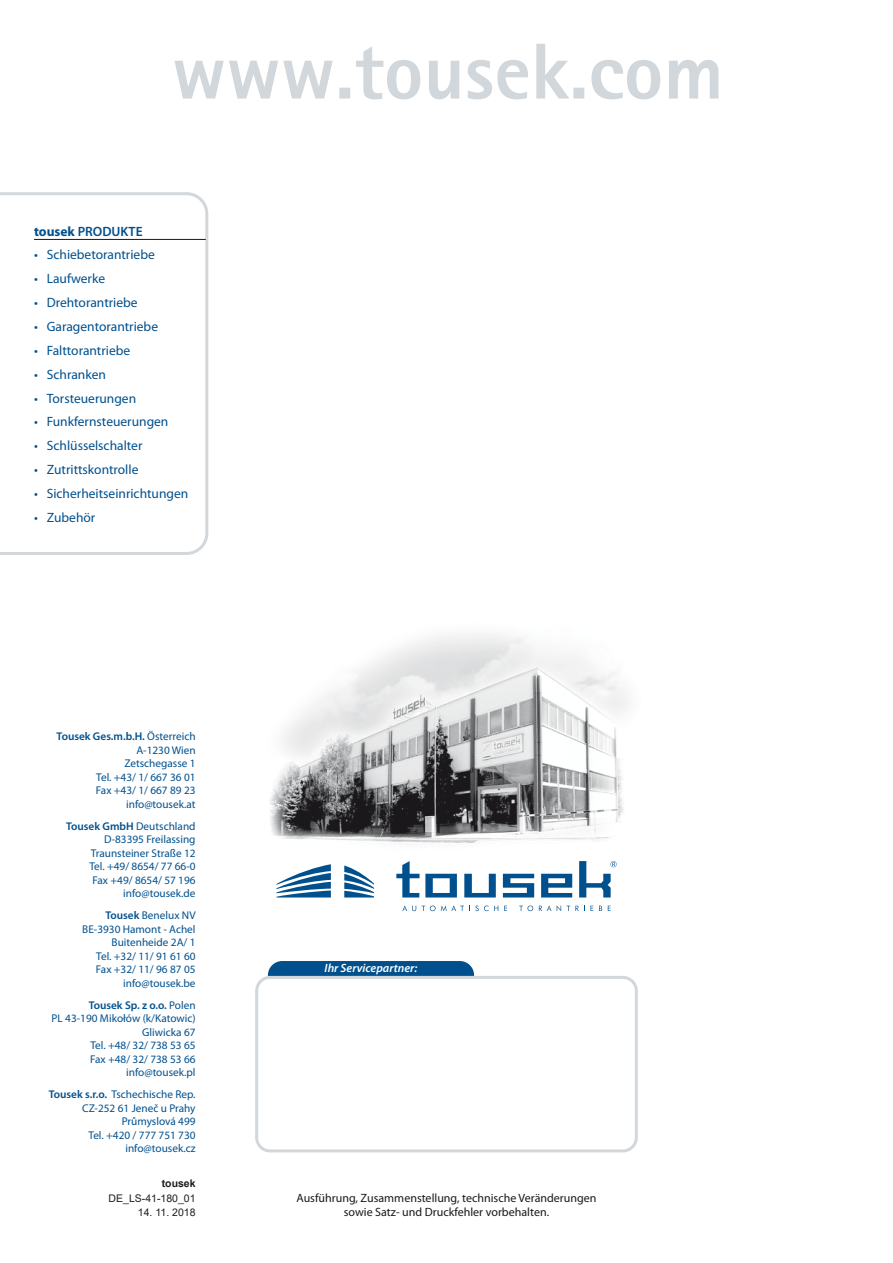
<style>
.page{position:relative;width:893px;height:1263px;background:#fff}
.page>*{position:absolute;margin:0;border:0;box-sizing:border-box;transform-origin:0 0}
.t1{font:13.5px "Myriad Pro";color:#00508e}
.t2{font:600 13.5px "Myriad Pro";color:#00508e}
.t3{font:12px/14.4px "Myriad Pro";color:#1a181c;text-align:center}
.t4{font:italic 600 12px "Myriad Pro";color:#fff}
.t5{font:11.25px/13.5px "Myriad Pro";color:#00508e;text-align:right}
.t6{font:10.5px "Arial";color:#1d1d1b}
.t7{font:700 10.5px "Arial";color:#1d1d1b}
.s1{font-weight:700}
.s2{font-weight:600}
</style>
<div class="page">
<img style="left:270px;top:634px;width:359px;height:244px">
<svg style="left:396px;top:861px;width:61px;height:36px"></svg>
<svg style="left:464px;top:874px;width:32px;height:23px"></svg>
<svg style="left:503px;top:874px;width:31px;height:23px"></svg>
<svg style="left:541px;top:874px;width:31px;height:23px"></svg>
<svg style="left:402px;top:905px;width:14px;height:6px"></svg>
<svg style="left:422px;top:905px;width:76px;height:6px"></svg>
<svg style="left:504px;top:906px;width:3px;height:5px"></svg>
<svg style="left:519px;top:905px;width:14px;height:6px"></svg>
<svg style="left:539px;top:905px;width:12px;height:6px"></svg>
<svg style="left:557px;top:905px;width:36px;height:6px"></svg>
<svg style="left:599px;top:906px;width:3px;height:5px"></svg>
<svg style="left:608px;top:906px;width:3px;height:5px"></svg>
<svg style="left:579px;top:861px;width:38px;height:36px"></svg>
<svg style="left:276px;top:864px;width:98px;height:33px"></svg>
<div style="left:269px;top:962px;width:204px;height:30px;background:#00508e;border-radius:14px"></div>
<div style="left:268px;top:961px;width:206px;height:32px;border:2px solid #00508e;border-radius:14px"></div>
<div style="left:257px;top:977px;width:379px;height:174px;background:#fff;border-radius:14px"></div>
<div style="left:255px;top:976px;width:383px;height:176px;border:3px solid #d2d7db;border-radius:14px"></div>
<svg style="left:0;top:192px;width:208px;height:363px"></svg>
<hr style="left:34px;top:239px;width:172px;height:1px;background:#1a181c">
<svg style="left:174px;top:44px;width:544px;height:55px"></svg>
<p class="t2" style="left:34px;top:222px;width:110px"><span class="s1">tousek</span> PRODUKTE</p>
<p class="t1" style="left:34px;top:247px;width:122px">• Schiebetorantriebe</p>
<p class="t1" style="left:34px;top:270px;width:73px">• Laufwerke</p>
<p class="t1" style="left:34px;top:294px;width:105px">• Drehtorantriebe</p>
<p class="t1" style="left:34px;top:318px;width:126px">• Garagentorantriebe</p>
<p class="t1" style="left:34px;top:342px;width:98px">• Falttorantriebe</p>
<p class="t1" style="left:34px;top:366px;width:73px">• Schranken</p>
<p class="t1" style="left:34px;top:390px;width:104px">• Torsteuerungen</p>
<p class="t1" style="left:34px;top:413px;width:136px">• Funkfernsteuerungen</p>
<p class="t1" style="left:34px;top:437px;width:110px">• Schlüsselschalter</p>
<p class="t1" style="left:34px;top:461px;width:106px">• Zutrittskontrolle</p>
<p class="t1" style="left:34px;top:485px;width:156px">• Sicherheitseinrichtungen</p>
<p class="t1" style="left:34px;top:509px;width:63px">• Zubehör</p>
<p class="t5" style="left:57px;top:730px;width:140px"><span class="s2">Tousek Ges.m.b.H.</span> Österreich<br>A-1230 Wien<br>Zetschegasse 1<br>Tel. +43/ 1/ 667 36 01<br>Fax +43/ 1/ 667 89 23 info@tousek.at</p>
<p class="t5" style="left:66px;top:819px;width:131px"><span class="s2">Tousek GmbH</span> Deutschland<br>D-83395 Freilassing<br>Traunsteiner Straße 12<br>Tel. +49/ 8654/ 77 66-0<br>Fax +49/ 8654/ 57 196 info@tousek.de</p>
<p class="t5" style="left:82px;top:909px;width:115px"><span class="s2">Tousek</span> Benelux NV<br>BE-3930 Hamont - Achel<br>Buitenheide 2A/ 1<br>Tel. +32/ 11/ 91 61 60<br>Fax +32/ 11/ 96 87 05 info@tousek.be</p>
<p class="t5" style="left:52px;top:998px;width:146px"><span class="s2">Tousek Sp. z o.o.</span> Polen<br>PL 43-190 Mikołów (k/Katowic)<br>Gliwicka 67<br>Tel. +48/ 32/ 738 53 65<br>Fax +48/ 32/ 738 53 66 info@tousek.pl</p>
<p class="t5" style="left:49px;top:1088px;width:148px"><span class="s2">Tousek s.r.o.</span> Tschechische Rep.<br>CZ-252 61 Jeneč u Prahy<br>Průmyslová 499<br>Tel. +420 / 777 751 730 info@tousek.cz</p>
<p class="t7" style="left:162px;top:1176px;width:35px">tousek</p>
<p class="t6" style="left:109px;top:1191px;width:88px">DE_LS-41-180_01</p>
<p class="t6" style="left:138px;top:1205px;width:59px">14. 11. 2018</p>
<p class="t4" style="left:325px;top:960px;width:94px">Ihr Servicepartner:</p>
<p class="t3" style="left:296px;top:1190px;width:301px">Ausführung, Zusammenstellung, technische Veränderungen sowie Satz- und Druckfehler vorbehalten.</p>
</div>
